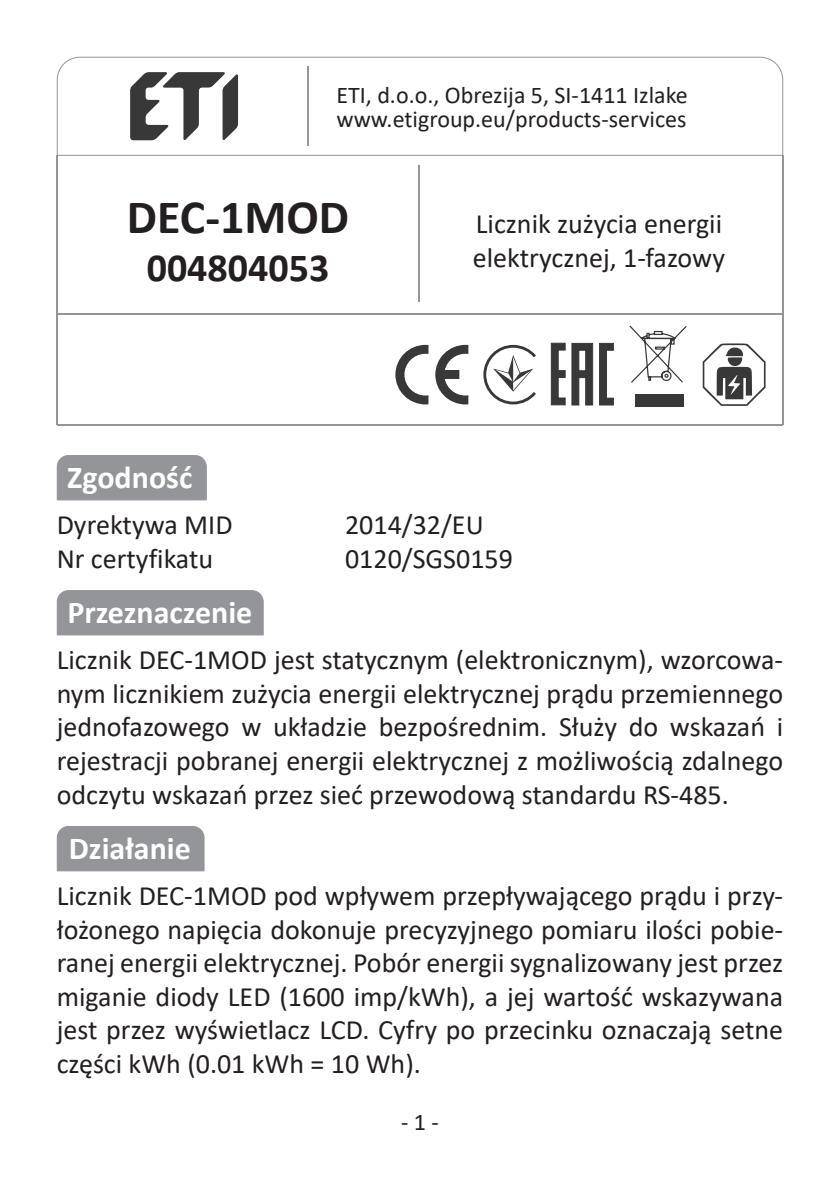
<style>
.page{position:relative;width:840px;height:1191px;background:#fff}
.page>*{position:absolute;margin:0;border:0;box-sizing:border-box;transform-origin:0 0}
.t1{font:700 48px "Calibri";color:#231f20}
.t2{font:700 40px "Calibri";color:#231f20}
.t3{font:700 32px "Calibri";color:#fff}
.t4{font:28px/33.6px "Calibri";color:#231f20;text-align:justify}
.t5{font:24px/24px "Calibri";color:#231f20}
</style>
<div class="page">
<div style="left:57px;top:455px;width:150px;height:45px;background:#939598"></div>
<div style="left:57px;top:590px;width:206px;height:45px;background:#939598"></div>
<div style="left:57px;top:826px;width:147px;height:45px;background:#939598"></div>
<hr style="left:418px;top:166px;width:1px;height:136px;background:#939598">
<hr style="left:57px;top:425px;width:724px;height:1px;background:#939598">
<svg style="left:57px;top:57px;width:725px;height:99px"></svg>
<hr style="left:57px;top:155px;width:1px;height:270px;background:#939598">
<hr style="left:781px;top:155px;width:1px;height:270px;background:#939598">
<svg style="left:550px;top:342px;width:64px;height:64px"></svg>
<svg style="left:395px;top:345px;width:73px;height:59px"></svg>
<svg style="left:629px;top:325px;width:58px;height:58px"></svg>
<div style="left:634px;top:394px;width:49px;height:13px;background:#383839"></div>
<svg style="left:702px;top:343px;width:63px;height:63px"></svg>
<svg style="left:483px;top:344px;width:53px;height:61px"></svg>
<hr style="left:57px;top:314px;width:724px;height:1px;background:#939598">
<p class="t5" style="left:336px;top:83px;width:352px">ETI, d.o.o., Obrezija 5, SI-1411 Izlake www.etigroup.eu/products-services</p>
<h1 class="t1" style="left:127px;top:183px;width:224px">DEC-1MOD</h1>
<h2 class="t2" style="left:147px;top:240px;width:184px">004804053</h2>
<p class="t3" style="left:67px;top:454px;width:127px">Zgodność</p>
<p class="t4" style="left:472px;top:206px;width:253px">Licznik zużycia energii elektrycznej, 1-fazowy</p>
<p class="t4" style="left:57px;top:507px;width:177px">Dyrektywa MID</p>
<p class="t4" style="left:345px;top:507px;width:140px">2014/32/EU</p>
<p class="t4" style="left:57px;top:541px;width:158px">Nr certyfikatu</p>
<p class="t4" style="left:345px;top:541px;width:169px">0120/SGS0159</p>
<p class="t3" style="left:67px;top:589px;width:186px">Przeznaczenie</p>
<p class="t4" style="left:57px;top:642px;width:727px">Licznik DEC-1MOD jest statycznym (elektronicznym), wzorcowa&shy;nym licznikiem zużycia energii elektrycznej prądu przemiennego jednofazowego w układzie bezpośrednim. Służy do wskazań i rejestracji pobranej energii elektrycznej z możliwością zdalnego odczytu wskazań przez sieć przewodową standardu RS-485.</p>
<p class="t3" style="left:69px;top:825px;width:123px">Działanie</p>
<p class="t4" style="left:57px;top:878px;width:727px">Licznik DEC-1MOD pod wpływem przepływającego prądu i przy&shy;łożonego napięcia dokonuje precyzyjnego pomiaru ilości pobie&shy;ranej energii elektrycznej. Pobór energii sygnalizowany jest przez miganie diody LED (1600 imp/kWh), a jej wartość wskazywana jest przez wyświetlacz LCD. Cyfry po przecinku oznaczają setne części kWh (0.01 kWh = 10 Wh).</p>
<p class="t5" style="left:401px;top:1109px;width:39px">- 1 -</p>
</div>
